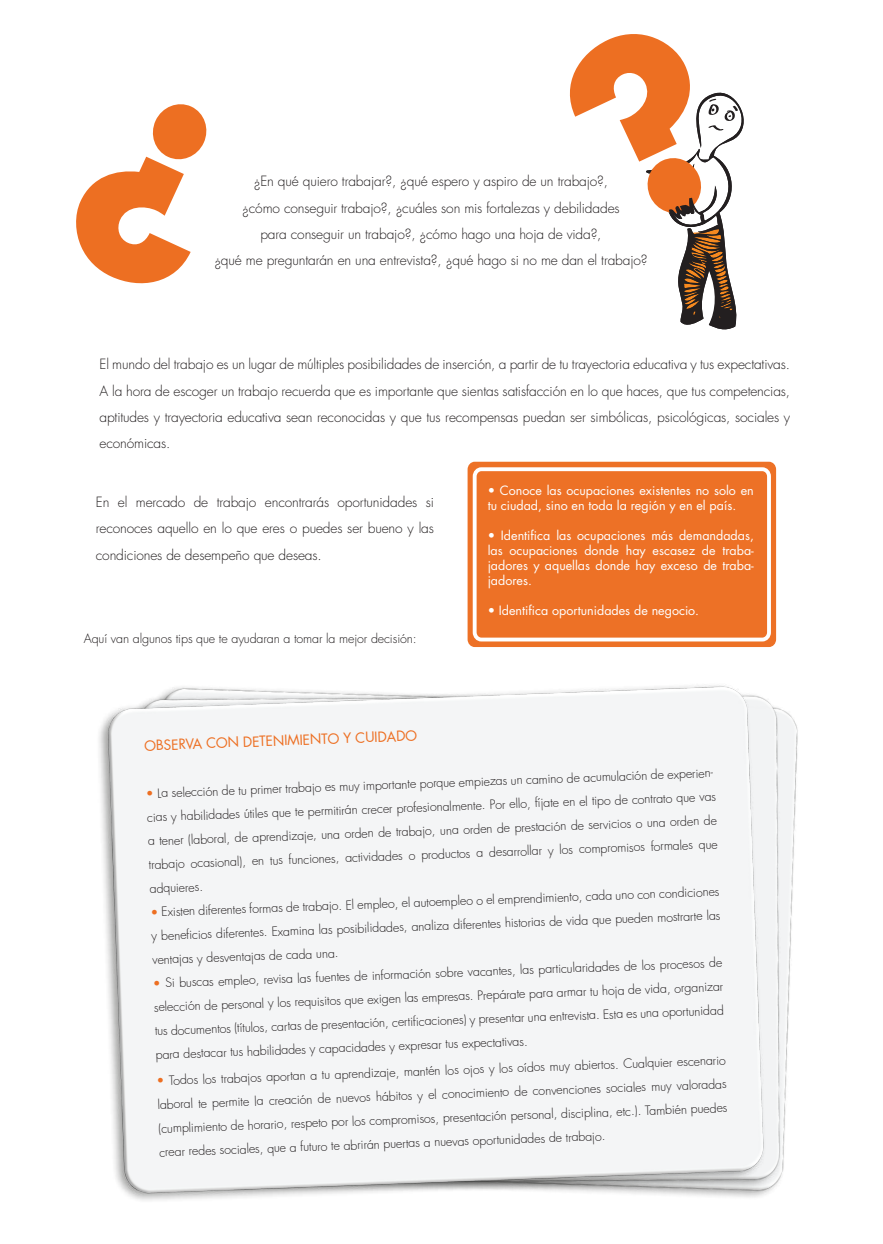
<style>
.page{position:relative;width:883px;height:1244px;background:#fff}
.page>*{position:absolute;margin:0;border:0;box-sizing:border-box;transform-origin:0 0}
.t1{font:300 13.75px/26.2px "Futura";letter-spacing:-.01em;color:#231f20;text-align:justify}
.t2{font:13.75px "Futura";color:#ed6f22}
.t3{font:300 12.5px/23.9px "Futura";letter-spacing:-.01em;color:#231f20;text-align:justify}
.t4{font:12.5px/15px "Futura";color:#fff}
.s1{color:#ed6f22}
</style>
<div class="page">
<img style="left:768px;top:701px;width:30px;height:492px">
<img style="left:99px;top:685px;width:669px;height:516px">
<div style="left:468px;top:462px;width:308px;height:185px;background:#ed7126;border-radius:7px"></div>
<div style="left:473px;top:467px;width:298px;height:174px;border:4px solid #fff;border-radius:7px"></div>
<svg style="left:646px;top:92px;width:98px;height:238px"></svg>
<p class="t1" style="left:214px;top:168px;width:435px;text-align:center">¿En qué quiero trabajar?, ¿qué espero y aspiro de un trabajo?,<br>¿cómo conseguir trabajo?, ¿cuáles son mis fortalezas y debilidades<br>para conseguir un trabajo?, ¿cómo hago una hoja de vida?,<br>¿qué me preguntarán en una entrevista?, ¿qué hago si no me dan el trabajo?</p>
<p class="t1" style="left:100px;top:351px;width:692px">El mundo del trabajo es un lugar de múltiples posibilidades de inserción, a partir de tu trayectoria educativa y tus expectativas.<br>A la hora de escoger un trabajo recuerda que es importante que sientas satisfacción en lo que haces, que tus competencias, aptitudes y trayectoria educativa sean reconocidas y que tus recompensas puedan ser simbólicas, psicológicas, sociales y económicas.</p>
<p class="t1" style="left:96px;top:489px;width:340px">En el mercado de trabajo encontrarás oportunidades si reconoces aquello en lo que eres o puedes ser bueno y las condiciones de desempeño que deseas.</p>
<p class="t3" style="left:84px;top:626px;width:334px">Aquí van algunos tips que te ayudaran a tomar la mejor decisión:</p>
<p class="t4" style="left:488px;top:483px;width:268px">• Conoce las ocupaciones existentes no solo en tu ciudad, sino en toda la región y en el país.</p>
<p class="t4" style="left:488px;top:528px;width:268px;text-align:justify">• Identifica las ocupaciones más demandadas, las ocupaciones donde hay escasez de traba&shy;jadores y aquellas donde hay exceso de traba&shy;jadores.</p>
<p class="t4" style="left:488px;top:603px;width:213px">• Identifica oportunidades de negocio.</p>
<p class="t2" style="left:144px;top:736px;width:275px;rotate:-2deg">OBSERVA CON DETENIMIENTO Y CUIDADO</p>
<p class="t3" style="left:146px;top:781px;width:572px;text-align:left;rotate:-2deg"><span class="s1">•</span> La selección de tu primer trabajo es muy importante porque empiezas un camino de acumulación de experien&shy;cias y habilidades útiles que te permitirán crecer profesionalmente. Por ello, fíjate en el tipo de contrato que vas a tener (laboral, de aprendizaje, una orden de trabajo, una orden de prestación de servicios o una orden de trabajo ocasional), en tus funciones, actividades o productos a desarrollar y los compromisos formales que adquieres.</p>
<p class="t3" style="left:150px;top:900px;width:571px;rotate:-2deg"><span class="s1">•</span> Existen diferentes formas de trabajo. El empleo, el autoempleo o el emprendimiento, cada uno con condiciones y beneficios diferentes. Examina las posibilidades, analiza diferentes historias de vida que pueden mostrarte las ventajas y desventajas de cada una.</p>
<p class="t3" style="left:153px;top:971px;width:571px;rotate:-2deg"><span class="s1">•</span> Si buscas empleo, revisa las fuentes de información sobre vacantes, las particularidades de los procesos de selección de personal y los requisitos que exigen las empresas. Prepárate para armar tu hoja de vida, organizar tus documentos (títulos, cartas de presentación, certificaciones) y presentar una entrevista. Esta es una oportunidad para destacar tus habilidades y capacidades y expresar tus expectativas.</p>
<p class="t3" style="left:156px;top:1068px;width:571px;rotate:-2deg"><span class="s1">•</span> Todos los trabajos aportan a tu aprendizaje, mantén los ojos y los oídos muy abiertos. Cualquier escenario laboral te permite la creación de nuevos hábitos y el conocimiento de convenciones sociales muy valoradas (cumplimiento de horario, respeto por los compromisos, presentación personal, disciplina, etc.). También puedes crear redes sociales, que a futuro te abrirán puertas a nuevas oportunidades de trabajo.</p>
</div>
